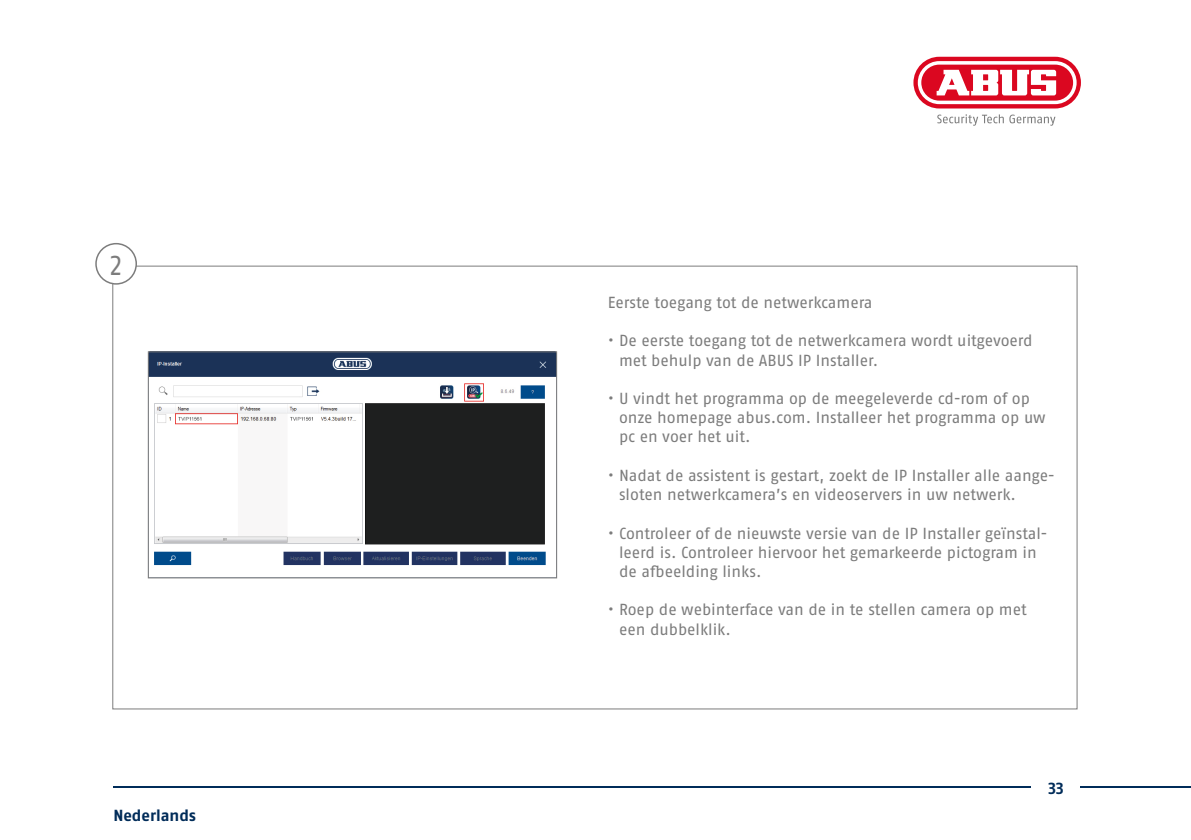
<style>
.page{position:relative;width:1191px;height:840px;background:#fff}
.page>*{position:absolute;margin:0;border:0;box-sizing:border-box;transform-origin:0 0}
.t1{font:27.2px "ABUS Fago Pro";color:#7c7c7c;scale:.94 1}
.t2{font:16px/19.2px "ABUS Fago Pro";letter-spacing:-.005em;color:#7c7c7c}
.t3{font:700 16px "ABUS Fago Pro";color:#002c59}
</style>
<div class="page">
<hr style="left:113px;top:785px;width:917px;height:2px;background:#002c59">
<hr style="left:1081px;top:785px;width:110px;height:2px;background:#002c59">
<svg style="left:913px;top:57px;width:168px;height:51px"></svg>
<svg style="left:917px;top:61px;width:159px;height:43px"></svg>
<svg style="left:937px;top:114px;width:118px;height:12px"></svg>
<div style="left:95px;top:243px;width:42px;height:41px;border:1px solid #7c7c7c;border-radius:50%"></div>
<img style="left:150px;top:353px;width:405px;height:213px">
<div style="left:148px;top:351px;width:409px;height:227px;border:1px solid #7c7c7c"></div>
<h1 class="t1" style="left:110px;top:248px;width:14px">2</h1>
<p class="t3" style="left:113px;top:805px;width:84px">Nederlands</p>
<p class="t2" style="left:608px;top:292px;width:266px">Eerste toegang tot de netwerkcamera</p>
<p class="t2" style="left:619px;top:331px;width:415px;text-indent:-11px">• De eerste toegang tot de netwerkcamera wordt uitgevoerd met behulp van de ABUS IP Installer.</p>
<p class="t2" style="left:619px;top:388px;width:428px;text-indent:-11px">• U vindt het programma op de meegeleverde cd-rom of op onze homepage abus.com. Installeer het programma op uw pc en voer het uit.</p>
<p class="t2" style="left:619px;top:465px;width:437px;text-indent:-11px">• Nadat de assistent is gestart, zoekt de IP Installer alle aange&shy;sloten netwerkcamera’s en videoservers in uw netwerk.</p>
<p class="t2" style="left:619px;top:523px;width:430px;text-indent:-11px">• Controleer of de nieuwste versie van de IP Installer geïnstal&shy;leerd is. Controleer hiervoor het gemarkeerde pictogram in de afbeelding links.</p>
<p class="t2" style="left:619px;top:600px;width:409px;text-indent:-11px">• Roep de webinterface van de in te stellen camera op met een dubbelklik.</p>
<p class="t3" style="left:1048px;top:778px;width:17px">33</p>
</div>
